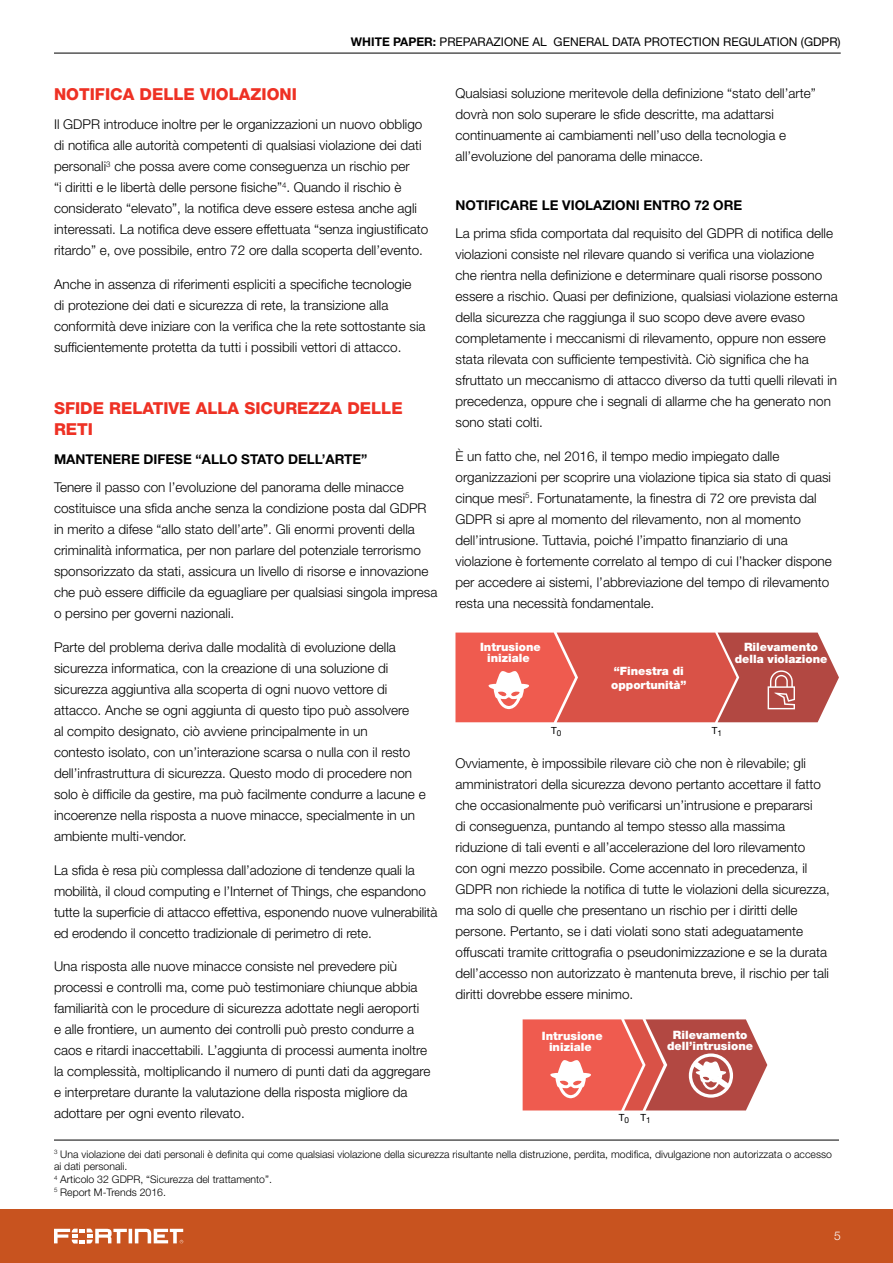
<style>
.page{position:relative;width:893px;height:1263px;background:#fff}
.page>*{position:absolute;margin:0;border:0;box-sizing:border-box;transform-origin:0 0}
.t1{font:800 16.5px/21px "Helvetica Neue LT Pro";color:#ee3124}
.t2{font:300 13.5px/21px "Helvetica Neue LT Pro";color:#000}
.t3{font:700 13.5px "Helvetica Neue LT Pro";color:#000}
.t4{font:12px "Helvetica Neue LT Pro";color:#000}
.t5{font:300 12px "Helvetica Neue LT Pro";color:#fff}
.t6{font:900 11.55px/11.6px "Helvetica Neue LT Pro";color:#fff;text-align:center}
.t7{font:300 10.5px/12.6px "Helvetica Neue LT Pro";color:#000}
.t8{font:9.9px "Helvetica Neue LT Pro";color:#000}
.s1{font-weight:700}
</style>
<div class="page">
<div style="left:0;top:1209px;width:893px;height:54px;background:#c8531f"></div>
<svg style="left:54px;top:1228px;width:129px;height:15px"></svg>
<hr style="left:54px;top:53px;width:787px;height:1px;background:#000">
<hr style="left:54px;top:1140px;width:785px;height:1px;background:#000">
<svg style="left:455px;top:632px;width:384px;height:90px;background:#d86057"></svg>
<svg style="left:523px;top:1019px;width:244px;height:91px;background:#d96b63"></svg>
<p class="t4" style="left:351px;top:34px;width:491px"><span class="s1">WHITE PAPER:</span> PREPARAZIONE AL GENERAL DATA PROTECTION REGULATION (GDPR)</p>
<p class="t1" style="left:54px;top:83px;width:244px">NOTIFICA DELLE VIOLAZIONI</p>
<p class="t2" style="left:54px;top:113px;width:376px">Il GDPR introduce inoltre per le organizzazioni un nuovo obbligo di notifica alle autorità competenti di qualsiasi violazione dei dati personali<sup>3</sup> che possa avere come conseguenza un rischio per<br>“i diritti e le libertà delle persone fisiche”<sup>4</sup>. Quando il rischio è considerato “elevato”, la notifica deve essere estesa anche agli interessati. La notifica deve essere effettuata “senza ingiustificato ritardo” e, ove possibile, entro 72 ore dalla scoperta dell’evento.</p>
<p class="t2" style="left:54px;top:273px;width:373px">Anche in assenza di riferimenti espliciti a specifiche tecnologie<br>di protezione dei dati e sicurezza di rete, la transizione alla conformità deve iniziare con la verifica che la rete sottostante sia sufficientemente protetta da tutti i possibili vettori di attacco.</p>
<p class="t1" style="left:54px;top:397px;width:350px">SFIDE RELATIVE ALLA SICUREZZA DELLE<br>RETI</p>
<p class="t3" style="left:54px;top:451px;width:315px">MANTENERE DIFESE “ALLO STATO DELL’ARTE”</p>
<p class="t2" style="left:54px;top:476px;width:385px">Tenere il passo con l’evoluzione del panorama delle minacce costituisce una sfida anche senza la condizione posta dal GDPR in merito a difese “allo stato dell’arte”. Gli enormi proventi della criminalità informatica, per non parlare del potenziale terrorismo sponsorizzato da stati, assicura un livello di risorse e innovazione che può essere difficile da eguagliare per qualsiasi singola impresa o persino per governi nazionali.</p>
<p class="t2" style="left:54px;top:636px;width:373px">Parte del problema deriva dalle modalità di evoluzione della sicurezza informatica, con la creazione di una soluzione di sicurezza aggiuntiva alla scoperta di ogni nuovo vettore di attacco. Anche se ogni aggiunta di questo tipo può assolvere<br>al compito designato, ciò avviene principalmente in un<br>contesto isolato, con un’interazione scarsa o nulla con il resto dell’infrastruttura di sicurezza. Questo modo di procedere non solo è difficile da gestire, ma può facilmente condurre a lacune e incoerenze nella risposta a nuove minacce, specialmente in un ambiente multi-vendor.</p>
<p class="t2" style="left:54px;top:859px;width:385px">La sfida è resa più complessa dall’adozione di tendenze quali la mobilità, il cloud computing e l’Internet of Things, che espandono tutte la superficie di attacco effettiva, esponendo nuove vulnerabilità ed erodendo il concetto tradizionale di perimetro di rete.</p>
<p class="t2" style="left:54px;top:956px;width:378px">Una risposta alle nuove minacce consiste nel prevedere più processi e controlli ma, come può testimoniare chiunque abbia familiarità con le procedure di sicurezza adottate negli aeroporti<br>e alle frontiere, un aumento dei controlli può presto condurre a caos e ritardi inaccettabili. L’aggiunta di processi aumenta inoltre la complessità, moltiplicando il numero di punti dati da aggregare e interpretare durante la valutazione della risposta migliore da adottare per ogni evento rilevato.</p>
<p class="t2" style="left:455px;top:82px;width:362px">Qualsiasi soluzione meritevole della definizione “stato dell’arte” dovrà non solo superare le sfide descritte, ma adattarsi continuamente ai cambiamenti nell’uso della tecnologia e all’evoluzione del panorama delle minacce.</p>
<p class="t3" style="left:455px;top:197px;width:288px">NOTIFICARE LE VIOLAZIONI ENTRO 72 ORE</p>
<p class="t2" style="left:455px;top:222px;width:384px">La prima sfida comportata dal requisito del GDPR di notifica delle violazioni consiste nel rilevare quando si verifica una violazione che rientra nella definizione e determinare quali risorse possono essere a rischio. Quasi per definizione, qualsiasi violazione esterna della sicurezza che raggiunga il suo scopo deve avere evaso completamente i meccanismi di rilevamento, oppure non essere stata rilevata con sufficiente tempestività. Ciò significa che ha sfruttato un meccanismo di attacco diverso da tutti quelli rilevati in precedenza, oppure che i segnali di allarme che ha generato non sono stati colti.</p>
<p class="t2" style="left:455px;top:445px;width:378px">È un fatto che, nel 2016, il tempo medio impiegato dalle organizzazioni per scoprire una violazione tipica sia stato di quasi cinque mesi<sup>5</sup>. Fortunatamente, la finestra di 72 ore prevista dal GDPR si apre al momento del rilevamento, non al momento dell’intrusione. Tuttavia, poiché l’impatto finanziario di una violazione è fortemente correlato al tempo di cui l’hacker dispone per accedere ai sistemi, l’abbreviazione del tempo di rilevamento resta una necessità fondamentale.</p>
<p class="t6" style="left:480px;top:641px;width:62px">Intrusione iniziale</p>
<p class="t6" style="left:611px;top:664px;width:77px;line-height:13.8px;text-align:left">“Finestra di opportunità”</p>
<p class="t8" style="left:551px;top:724px;width:12px">T<sub>0</sub></p>
<p class="t8" style="left:712px;top:724px;width:12px">T<sub>1</sub></p>
<p class="t6" style="left:735px;top:641px;width:94px">Rilevamento della violazione</p>
<p class="t2" style="left:455px;top:752px;width:376px">Ovviamente, è impossibile rilevare ciò che non è rilevabile; gli amministratori della sicurezza devono pertanto accettare il fatto che occasionalmente può verificarsi un’intrusione e prepararsi<br>di conseguenza, puntando al tempo stesso alla massima riduzione di tali eventi e all’accelerazione del loro rilevamento con ogni mezzo possibile. Come accennato in precedenza, il GDPR non richiede la notifica di tutte le violazioni della sicurezza, ma solo di quelle che presentano un rischio per i diritti delle persone. Pertanto, se i dati violati sono stati adeguatamente offuscati tramite crittografia o pseudonimizzazione e se la durata dell’accesso non autorizzato è mantenuta breve, il rischio per tali diritti dovrebbe essere minimo.</p>
<p class="t6" style="left:542px;top:1030px;width:62px">Intrusione iniziale</p>
<p class="t6" style="left:667px;top:1029px;width:88px">Rilevamento dell’intrusione</p>
<p class="t8" style="left:619px;top:1111px;width:33px">T<sub>0</sub> T<sub>1</sub></p>
<p class="t7" style="left:54px;top:1147px;width:779px"><sup>3</sup> Una violazione dei dati personali è definita qui come qualsiasi violazione della sicurezza risultante nella distruzione, perdita, modifica, divulgazione non autorizzata o accesso ai dati personali.<br><sup>4</sup> Articolo 32 GDPR, “Sicurezza del trattamento”.<br><sup>5</sup> Report M-Trends 2016.</p>
<p class="t5" style="left:834px;top:1229px;width:8px">5</p>
</div>
